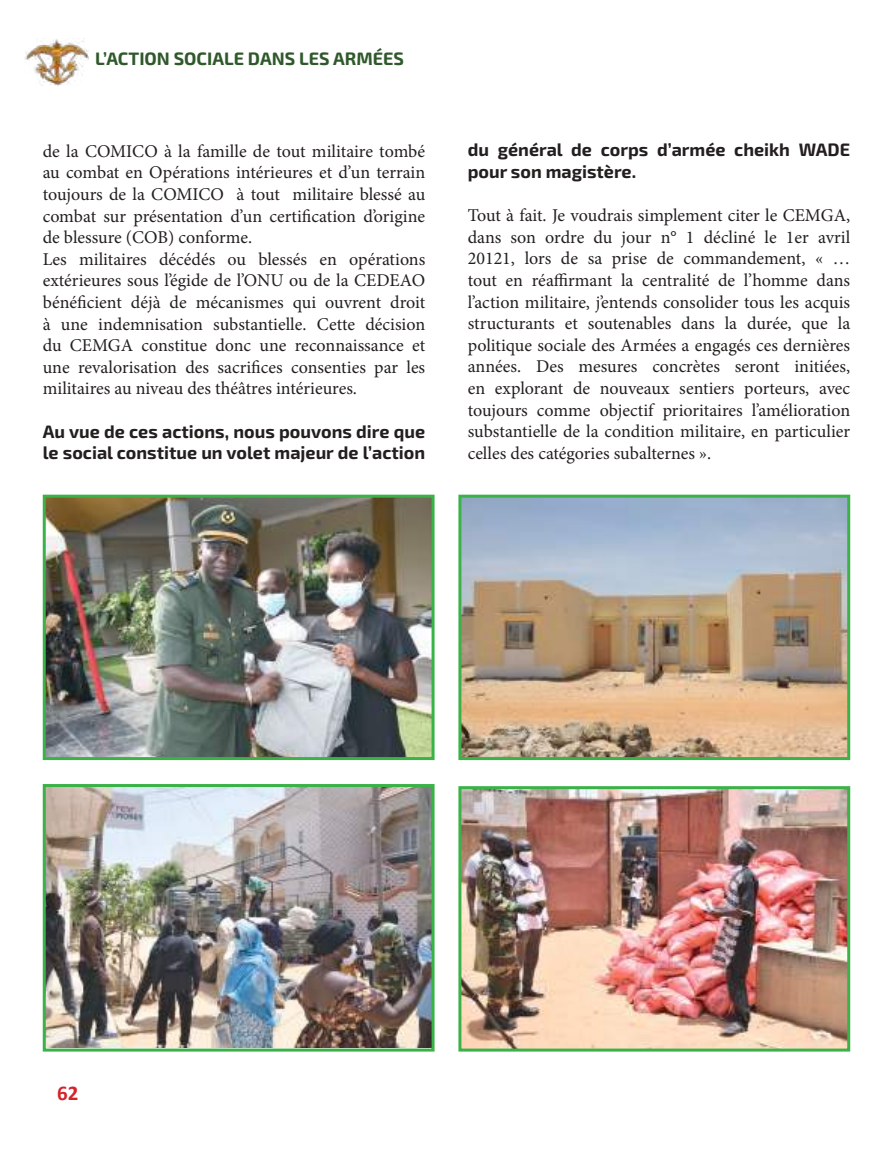
<style>
.page{position:relative;width:893px;height:1149px;background:#fff}
.page>*{position:absolute;margin:0;border:0;box-sizing:border-box;transform-origin:0 0}
.t1{font:700 21px "Calibri";color:#d42429}
.t2{font:18px/21.6px "Minion Pro";color:#241f1f}
.t3{font:700 18px/21.6px "Exo 2";color:#241f1f}
.t4{font:700 18px "Exo 2";color:#2f592b}
</style>
<div class="page">
<img style="left:24px;top:38px;width:64px;height:48px">
<img style="left:47px;top:498px;width:384px;height:257px">
<div style="left:43px;top:494px;width:392px;height:265px;border:3px solid #3ab247"></div>
<img style="left:462px;top:498px;width:384px;height:257px">
<div style="left:458px;top:494px;width:392px;height:265px;border:3px solid #3ab247"></div>
<img style="left:47px;top:787px;width:384px;height:260px">
<div style="left:43px;top:783px;width:392px;height:268px;border:3px solid #3ab247"></div>
<img style="left:462px;top:790px;width:384px;height:257px">
<div style="left:458px;top:786px;width:392px;height:265px;border:3px solid #3ab247"></div>
<p class="t4" style="left:95px;top:47px;width:310px">L’ACTION SOCIALE DANS LES ARMÉES</p>
<p class="t2" style="left:43px;top:140px;width:384px">de la COMICO à la famille de tout militaire tombé au combat en Opérations intérieures et d’un terrain toujours de la COMICO à tout militaire blessé au combat sur présentation d’un certification d’origine de blessure (COB) conforme.<br>Les militaires décédés ou blessés en opérations extérieures sous l’égide de l’ONU ou de la CEDEAO bénéficient déjà de mécanismes qui ouvrent droit à une indemnisation substantielle. Cette décision du CEMGA constitue donc une reconnaissance et une revalorisation des sacrifices consenties par les militaires au niveau des théâtres intérieures.</p>
<p class="t3" style="left:43px;top:421px;width:384px">Au vue de ces actions, nous pouvons dire que le social constitue un volet majeur de l’action</p>
<p class="t3" style="left:468px;top:139px;width:384px">du général de corps d’armée cheikh WADE pour son magistère.</p>
<p class="t2" style="left:468px;top:204px;width:384px;text-align:justify">Tout à fait. Je voudrais simplement citer le CEMGA, dans son ordre du jour n° 1 décliné le 1er avril 20121, lors de sa prise de commandement, « … tout en réaffirmant la centralité de l’homme dans l’action militaire, j’entends consolider tous les acquis structurants et soutenables dans la durée, que la politique sociale des Armées a engagés ces dernières années. Des mesures concrètes seront initiées, en explorant de nouveaux sentiers porteurs, avec toujours comme objectif prioritaires l’amélioration substantielle de la condition militaire, en particulier celles des catégories subalternes ».</p>
<p class="t1" style="left:57px;top:1079px;width:23px">62</p>
</div>
